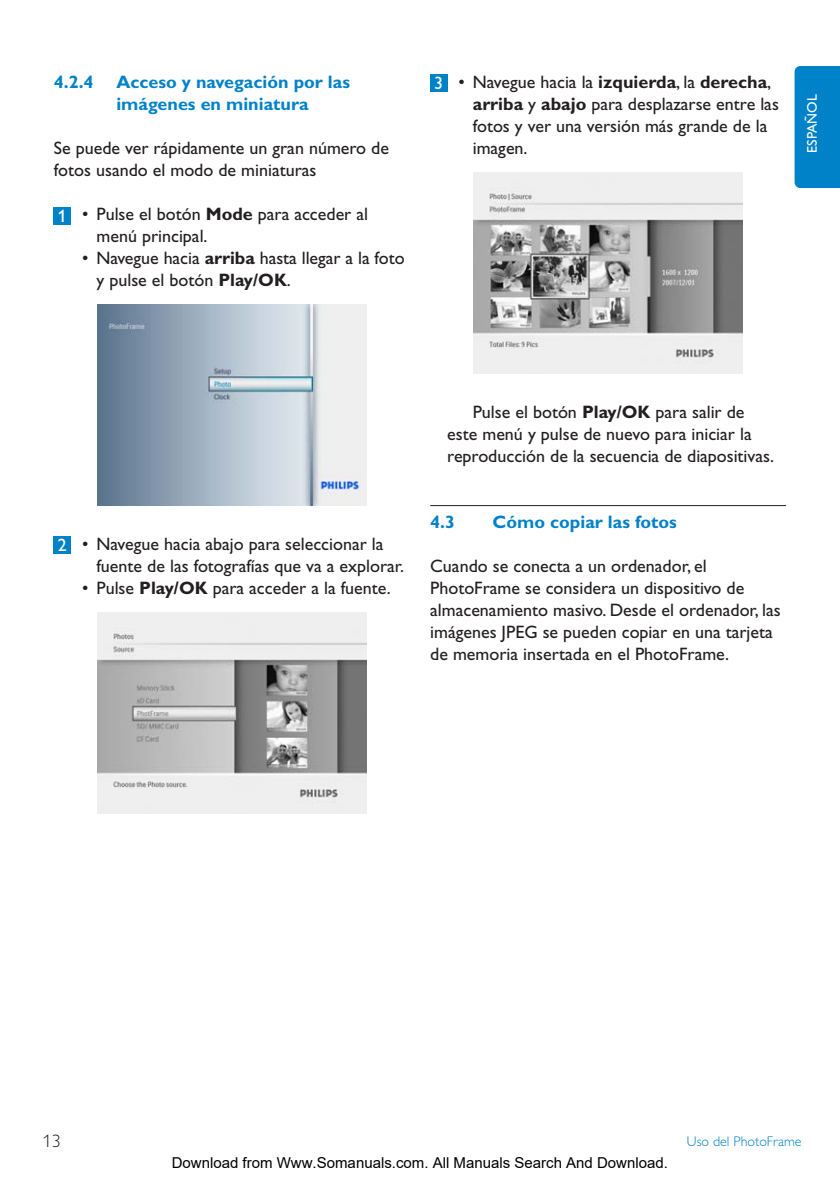
<style>
.page{position:relative;width:840px;height:1191px;background:#fff}
.page>*{position:absolute;margin:0;border:0;box-sizing:border-box;transform-origin:0 0}
.t04_Body_text{font:18px/22px "Gill Alt One";color:#231f20}
.t03_Heading{font:700 18px/22px "Gill Alt One";color:#0082c8}
.t02_Chapter_heading{font:700 18px "Gill Alt One";color:#0082c8}
.t1{font:18px "Gill Alt One";color:#fff}
.t32_Page_number{font:300 18px "Gill Alt One";color:#231f20}
.t2{font:15px "Arial";color:#000}
.t31_Chapter_indicati{font:300 14px "Gill Alt One";color:#0082c8}
.t33_Language_indicat{font:14px "Gill Alt One";color:#fff}
.s1{font-weight:700}
</style>
<div class="page">
<div style="left:54px;top:207px;width:17px;height:17px;background:#0082c8"></div>
<img style="left:97px;top:304px;width:269px;height:202px">
<div style="left:54px;top:536px;width:17px;height:17px;background:#0082c8"></div>
<img style="left:97px;top:612px;width:269px;height:202px">
<hr style="left:430px;top:505px;width:355px;height:1px;background:#231f20">
<div style="left:430px;top:74px;width:17px;height:17px;background:#0082c8"></div>
<img style="left:473px;top:172px;width:269px;height:202px">
<div style="left:794px;top:66px;width:45px;height:122px;background:#0082c8"></div>
<p class="t03_Heading" style="left:54px;top:71px;width:41px">4.2.4</p>
<p class="t03_Heading" style="left:116px;top:71px;width:235px">Acceso y navegación por las imágenes en miniatura</p>
<p class="t04_Body_text" style="left:54px;top:137px;width:336px">Se puede ver rápidamente un gran número de fotos usando el modo de miniaturas</p>
<p class="t1" style="left:58px;top:205px;width:10px">1</p>
<p class="t04_Body_text" style="left:96px;top:203px;width:273px;text-indent:-14px">• Pulse el botón <span class="s1">Mode</span> para acceder al menú principal.</p>
<p class="t04_Body_text" style="left:96px;top:247px;width:309px;text-indent:-14px">• Navegue hacia <span class="s1">arriba</span> hasta llegar a la foto y pulse el botón <span class="s1">Play/OK</span>.</p>
<p class="t1" style="left:434px;top:72px;width:10px">3</p>
<p class="t04_Body_text" style="left:472px;top:71px;width:307px;text-indent:-14px">• Navegue hacia la <span class="s1">izquierda</span>, la <span class="s1">derecha</span>, <span class="s1">arriba</span> y <span class="s1">abajo</span> para desplazarse entre las fotos y ver una versión más grande de la imagen.</p>
<p class="t33_Language_indicat" style="left:803px;top:153px;width:60px;rotate:-90deg">ESPAÑOL</p>
<p class="t1" style="left:58px;top:534px;width:10px">2</p>
<p class="t04_Body_text" style="left:96px;top:532px;width:309px;text-indent:-14px">• Navegue hacia abajo para seleccionar la fuente de las fotografías que va a explorar.</p>
<p class="t04_Body_text" style="left:82px;top:576px;width:310px">• Pulse <span class="s1">Play/OK</span> para acceder a la fuente.</p>
<p class="t04_Body_text" style="left:447px;top:401px;width:328px;text-indent:26px">Pulse el botón <span class="s1">Play/OK</span> para salir de este menú y pulse de nuevo para iniciar la reproducción de la secuencia de diapositivas.</p>
<p class="t02_Chapter_heading" style="left:430px;top:511px;width:26px">4.3</p>
<p class="t02_Chapter_heading" style="left:492px;top:511px;width:185px">Cómo copiar las fotos</p>
<p class="t04_Body_text" style="left:430px;top:555px;width:352px">Cuando se conecta a un ordenador, el PhotoFrame se considera un dispositivo de almacenamiento masivo. Desde el ordenador, las imágenes JPEG se pueden copiar en una tarjeta de memoria insertada en el PhotoFrame.</p>
<p class="t32_Page_number" style="left:43px;top:1131px;width:19px">13</p>
<p class="t31_Chapter_indicati" style="left:686px;top:1133px;width:116px">Uso del PhotoFrame</p>
<p class="t2" style="left:172px;top:1154px;width:497px">Download from Www.Somanuals.com. All Manuals Search And Download.</p>
</div>
